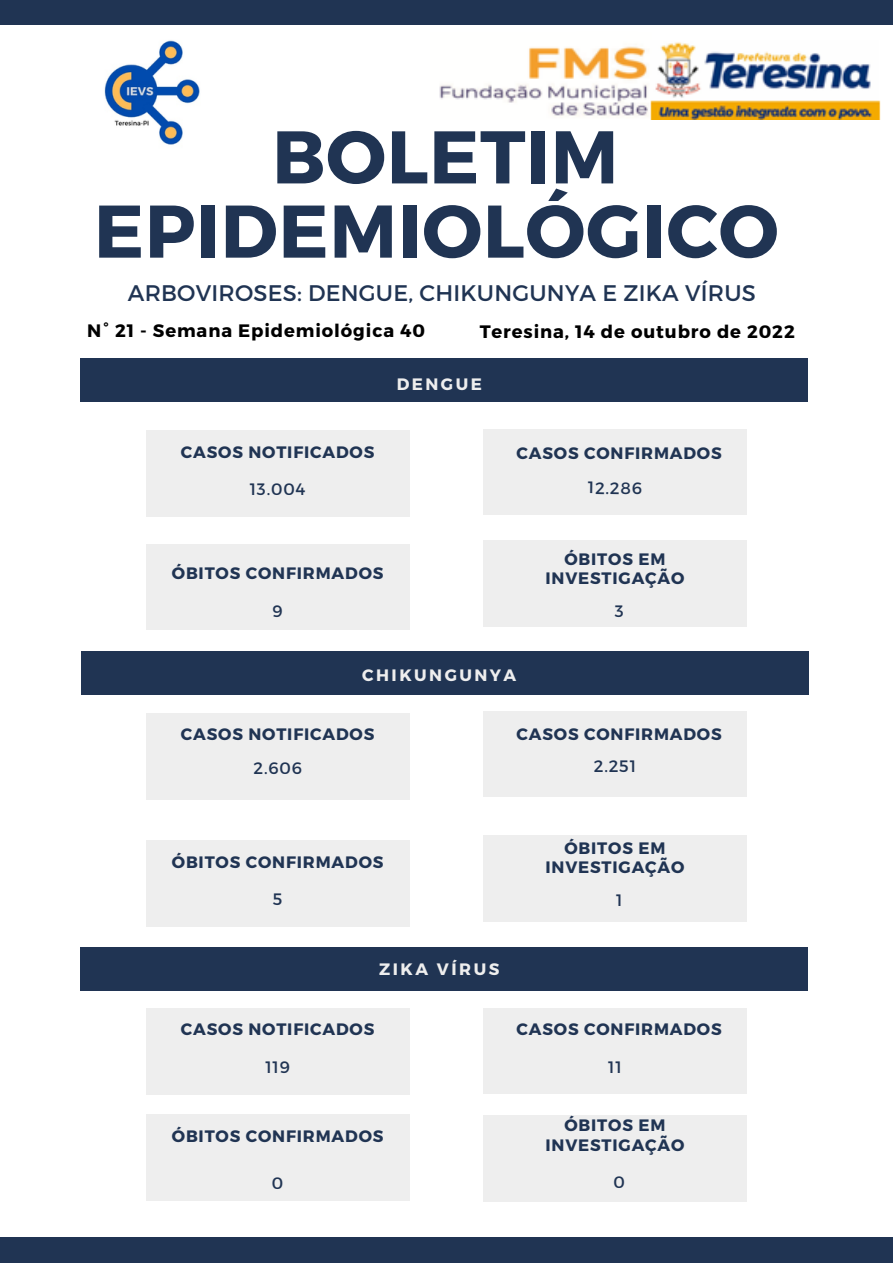
<style>
.page{position:relative;width:893px;height:1264px;background:#fff}
.page>*{position:absolute;margin:0;border:0;box-sizing:border-box;transform-origin:0 0}
.t1{font:700 74.4px/74.2px "Montserrat";letter-spacing:.01em;color:#203453;text-align:center}
.t2{font:22.5px "Montserrat";letter-spacing:.01em;color:#203453}
.t3{font:700 18px "Montserrat";letter-spacing:.05em;color:#000}
.t4{font:700 16.5px/19px "Montserrat";letter-spacing:.05em;color:#203453;text-align:center}
.t5{font:16.5px "Montserrat";letter-spacing:.05em;color:#203453}
.t6{font:700 16.5px "Montserrat";letter-spacing:.15em;color:#eee}
</style>
<div class="page">
<div style="left:0;top:0;width:892px;height:25px;background:#203453"></div>
<div style="left:0;top:1237px;width:892px;height:25px;background:#203453"></div>
<div style="left:80px;top:358px;width:728px;height:44px;background:#203453"></div>
<div style="left:146px;top:430px;width:263px;height:86px;background:#eee"></div>
<div style="left:483px;top:429px;width:263px;height:85px;background:#eee"></div>
<div style="left:146px;top:544px;width:263px;height:85px;background:#eee"></div>
<div style="left:483px;top:540px;width:263px;height:86px;background:#eee"></div>
<div style="left:81px;top:651px;width:727px;height:44px;background:#203453"></div>
<div style="left:146px;top:713px;width:263px;height:86px;background:#eee"></div>
<div style="left:483px;top:711px;width:263px;height:86px;background:#eee"></div>
<div style="left:146px;top:840px;width:263px;height:87px;background:#eee"></div>
<div style="left:483px;top:835px;width:263px;height:86px;background:#eee"></div>
<div style="left:80px;top:946px;width:728px;height:44px;background:#203453"></div>
<div style="left:146px;top:1008px;width:263px;height:86px;background:#eee"></div>
<div style="left:483px;top:1008px;width:263px;height:85px;background:#eee"></div>
<div style="left:146px;top:1114px;width:263px;height:87px;background:#eee"></div>
<div style="left:483px;top:1114px;width:263px;height:87px;background:#eee"></div>
<img style="left:104px;top:40px;width:96px;height:105px">
<img style="left:439px;top:42px;width:442px;height:78px">
<h1 class="t1" style="left:94px;top:116px;width:686px">BOLETIM<br>EPIDEMIOLÓGICO</h1>
<h2 class="t2" style="left:128px;top:278px;width:629px">ARBOVIROSES: DENGUE, CHIKUNGUNYA E ZIKA VÍRUS</h2>
<p class="t3" style="left:87px;top:319px;width:339px">N° 21 - Semana Epidemiológica 40</p>
<p class="t3" style="left:479px;top:320px;width:316px">Teresina, 14 de outubro de 2022</p>
<p class="t6" style="left:396px;top:373px;width:87px">DENGUE</p>
<p class="t4" style="left:181px;top:441px;width:195px">CASOS NOTIFICADOS</p>
<p class="t4" style="left:516px;top:443px;width:206px">CASOS CONFIRMADOS</p>
<p class="t5" style="left:250px;top:479px;width:57px">13.004</p>
<p class="t5" style="left:588px;top:477px;width:56px;rotate:1deg">12.286</p>
<p class="t4" style="left:172px;top:562px;width:213px">ÓBITOS CONFIRMADOS</p>
<p class="t4" style="left:545px;top:549px;width:140px">ÓBITOS EM<br>INVESTIGAÇÃO</p>
<p class="t5" style="left:272px;top:600px;width:12px">9</p>
<p class="t5" style="left:614px;top:600px;width:10px">3</p>
<p class="t6" style="left:362px;top:664px;width:155px">CHIKUNGUNYA</p>
<p class="t4" style="left:181px;top:723px;width:195px">CASOS NOTIFICADOS</p>
<p class="t5" style="left:253px;top:757px;width:50px">2.606</p>
<p class="t4" style="left:516px;top:723px;width:206px">CASOS CONFIRMADOS</p>
<p class="t5" style="left:593px;top:755px;width:44px">2.251</p>
<p class="t4" style="left:172px;top:851px;width:213px">ÓBITOS CONFIRMADOS</p>
<p class="t5" style="left:273px;top:888px;width:11px">5</p>
<p class="t4" style="left:545px;top:837px;width:140px">ÓBITOS EM<br>INVESTIGAÇÃO</p>
<p class="t5" style="left:616px;top:889px;width:8px">1</p>
<p class="t6" style="left:379px;top:958px;width:121px">ZIKA VÍRUS</p>
<p class="t4" style="left:181px;top:1019px;width:195px">CASOS NOTIFICADOS</p>
<p class="t5" style="left:265px;top:1056px;width:26px">119</p>
<p class="t4" style="left:172px;top:1125px;width:213px">ÓBITOS CONFIRMADOS</p>
<p class="t5" style="left:272px;top:1172px;width:13px">0</p>
<p class="t4" style="left:516px;top:1019px;width:206px">CASOS CONFIRMADOS</p>
<p class="t5" style="left:608px;top:1056px;width:15px">11</p>
<p class="t4" style="left:545px;top:1115px;width:140px">ÓBITOS EM<br>INVESTIGAÇÃO</p>
<p class="t5" style="left:613px;top:1171px;width:13px">0</p>
</div>
